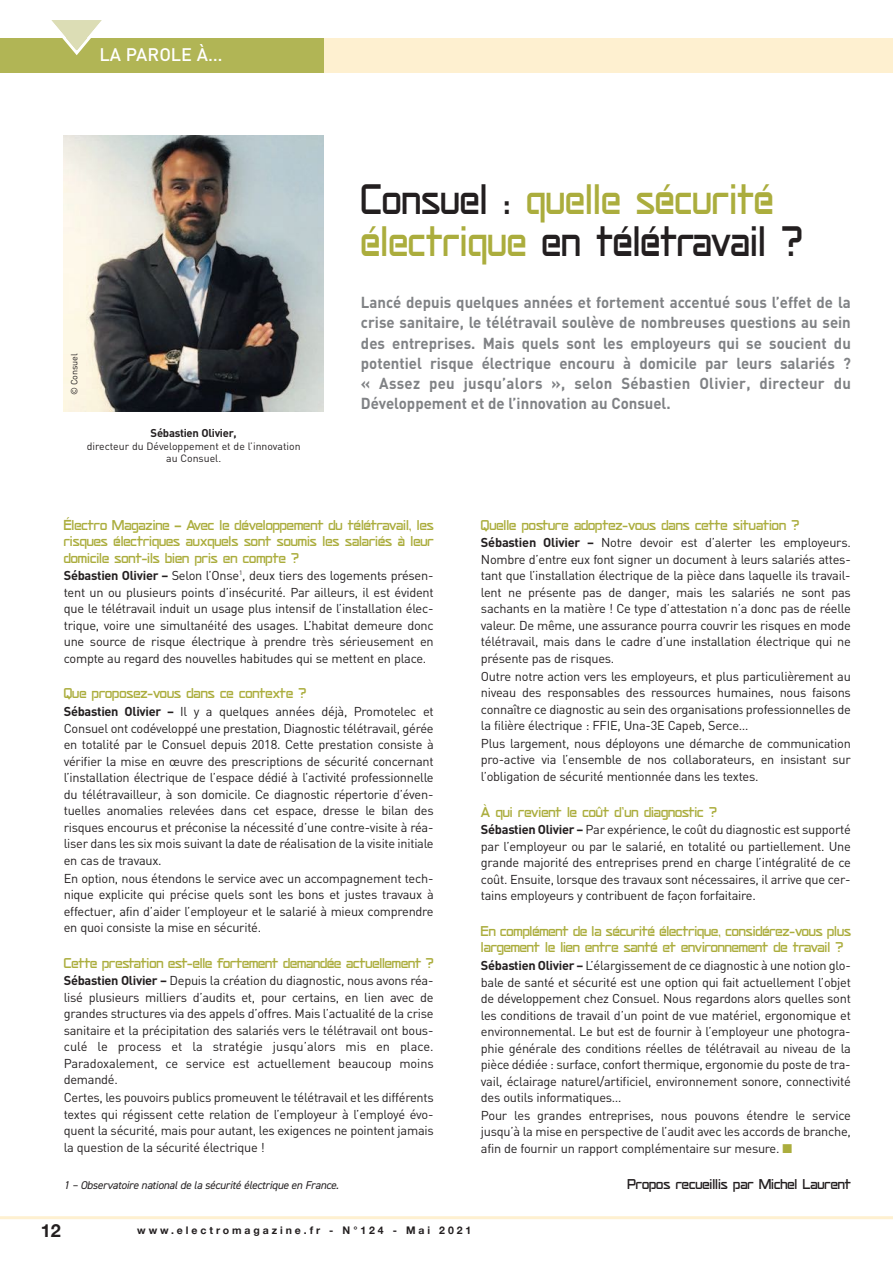
<style>
.page{position:relative;width:893px;height:1263px;background:#fff}
.page>*{position:absolute;margin:0;border:0;box-sizing:border-box;transform-origin:0 0}
.t1{font:45px/42px "Serene";letter-spacing:.01em;color:#abad3d;scale:.9 1}
.t2{font:500 18px "DIN";color:#fff}
.t3{font:700 18px "Helvetica Neue";color:#231f20}
.t4{font:700 15.75px/20.2px "DIN";color:#808285;text-align:justify;scale:.95 1}
.t5{font:15px/16.5px "Serene";letter-spacing:-.005em;color:#abad3d;text-align:justify}
.t6{font:15px "Serene";color:#231f20}
.t7{font:12.75px/16.5px "DIN";letter-spacing:-.02em;color:#231f20;text-align:justify}
.t8{font:italic 11.25px "DIN2014";letter-spacing:-.02em;color:#231f20}
.t9{font:700 11.25px "DIN";letter-spacing:-.02em;color:#231f20}
.t10{font:10.5px/12.8px "DIN";color:#231f20;text-align:center}
.t11{font:700 10.5px "Helvetica Neue";letter-spacing:.28em;color:#231f20}
.t12{font:9px "DIN";letter-spacing:-.015em;color:#231f20}
.s1{color:#231f20}
.s2{font-weight:700}
.s3{color:#abad3d}
</style>
<div class="page">
<img style="left:64px;top:136px;width:259px;height:275px">
<hr style="left:0;top:1216px;width:893px;height:3px;background:#fef0d0">
<div style="left:322px;top:38px;width:571px;height:34px;background:#fef0d0"></div>
<div style="left:0;top:38px;width:323px;height:34px;background:#b1b555"></div>
<svg style="left:51px;top:20px;width:51px;height:35px"></svg>
<h2 class="t2" style="left:100px;top:48px;width:125px">LA PAROLE À…</h2>
<p class="t12" style="left:71px;top:395px;width:43px;rotate:-90deg">© Consuel</p>
<p class="t9" style="left:151px;top:429px;width:88px">Sébastien Olivier,</p>
<p class="t10" style="left:87px;top:441px;width:216px">directeur du Développement et de l’innovation au Consuel.</p>
<h1 class="t1" style="left:361px;top:177px;width:492px"><span class="s1">Consuel :</span> quelle sécurité électrique <span class="s1">en télétravail ?</span></h1>
<p class="t4" style="left:361px;top:294px;width:517px">Lancé depuis quelques années et fortement accentué sous l’effet de la crise sanitaire, le télétravail soulève de nombreuses questions au sein des entreprises. Mais quels sont les employeurs qui se soucient du potentiel risque électrique encouru à domicile par leurs salariés ? « Assez peu jusqu’alors », selon Sébastien Olivier, directeur du Développement et de l’innovation au Consuel.</p>
<p class="t5" style="left:64px;top:516px;width:371px">Électro Magazine – Avec le développement du télétravail, les risques électriques auxquels sont soumis les salariés à leur domicile sont-ils bien pris en compte ?</p>
<p class="t7" style="left:64px;top:569px;width:371px"><span class="s2">Sébastien Olivier –</span> Selon l’Onse<sup>1</sup>, deux tiers des logements présen&shy;tent un ou plusieurs points d’insécurité. Par ailleurs, il est évident que le télétravail induit un usage plus intensif de l’installation élec&shy;trique, voire une simultanéité des usages. L’habitat demeure donc une source de risque électrique à prendre très sérieusement en compte au regard des nouvelles habitudes qui se mettent en place.</p>
<p class="t5" style="left:64px;top:685px;width:244px">Que proposez-vous dans ce contexte ?</p>
<p class="t7" style="left:64px;top:705px;width:371px"><span class="s2">Sébastien Olivier –</span> Il y a quelques années déjà, Promotelec et Consuel ont codéveloppé une prestation, Diagnostic télétravail, gérée en totalité par le Consuel depuis 2018. Cette prestation consiste à vérifier la mise en œuvre des prescriptions de sécurité concernant l’installation électrique de l’espace dédié à l’activité professionnelle du télétravailleur, à son domicile. Ce diagnostic répertorie d’éven&shy;tuelles anomalies relevées dans cet espace, dresse le bilan des risques encourus et préconise la nécessité d’une contre-visite à réa&shy;liser dans les six mois suivant la date de réalisation de la visite initiale en cas de travaux.</p>
<p class="t7" style="left:64px;top:871px;width:371px">En option, nous étendons le service avec un accompagnement tech&shy;nique explicite qui précise quels sont les bons et justes travaux à effectuer, afin d’aider l’employeur et le salarié à mieux comprendre en quoi consiste la mise en sécurité.</p>
<p class="t5" style="left:64px;top:954px;width:371px">Cette prestation est-elle fortement demandée actuellement ?</p>
<p class="t7" style="left:64px;top:974px;width:371px"><span class="s2">Sébastien Olivier –</span> Depuis la création du diagnostic, nous avons réa&shy;lisé plusieurs milliers d’audits et, pour certains, en lien avec de grandes structures via des appels d’offres. Mais l’actualité de la crise sanitaire et la précipitation des salariés vers le télétravail ont bous&shy;culé le process et la stratégie jusqu’alors mis en place.<br>Paradoxalement, ce service est actuellement beaucoup moins demandé.</p>
<p class="t7" style="left:64px;top:1091px;width:371px">Certes, les pouvoirs publics promeuvent le télétravail et les différents textes qui régissent cette relation de l’employeur à l’employé évo&shy;quent la sécurité, mais pour autant, les exigences ne pointent jamais la question de la sécurité électrique !</p>
<p class="t8" style="left:64px;top:1180px;width:276px">1 – Observatoire national de la sécurité électrique en France.</p>
<p class="t5" style="left:481px;top:516px;width:320px">Quelle posture adoptez-vous dans cette situation ?</p>
<p class="t7" style="left:481px;top:536px;width:371px"><span class="s2">Sébastien Olivier –</span> Notre devoir est d’alerter les employeurs.<br>Nombre d’entre eux font signer un document à leurs salariés attes&shy;tant que l’installation électrique de la pièce dans laquelle ils travail&shy;lent ne présente pas de danger, mais les salariés ne sont pas sachants en la matière ! Ce type d’attestation n’a donc pas de réelle valeur. De même, une assurance pourra couvrir les risques en mode télétravail, mais dans le cadre d’une installation électrique qui ne présente pas de risques.</p>
<p class="t7" style="left:481px;top:669px;width:371px">Outre notre action vers les employeurs, et plus particulièrement au niveau des responsables des ressources humaines, nous faisons connaître ce diagnostic au sein des organisations professionnelles de la filière électrique : FFIE, Una-3E Capeb, Serce…</p>
<p class="t7" style="left:481px;top:737px;width:371px">Plus largement, nous déployons une démarche de communication pro-active via l’ensemble de nos collaborateurs, en insistant sur l’obligation de sécurité mentionnée dans les textes.</p>
<p class="t5" style="left:481px;top:803px;width:237px">À qui revient le coût d’un diagnostic ?</p>
<p class="t7" style="left:481px;top:823px;width:371px"><span class="s2">Sébastien Olivier –</span> Par expérience, le coût du diagnostic est supporté par l’employeur ou par le salarié, en totalité ou partiellement. Une grande majorité des entreprises prend en charge l’intégralité de ce coût. Ensuite, lorsque des travaux sont nécessaires, il arrive que cer&shy;tains employeurs y contribuent de façon forfaitaire.</p>
<p class="t5" style="left:481px;top:922px;width:371px">En complément de la sécurité électrique, considérez-vous plus largement le lien entre santé et environnement de travail ?</p>
<p class="t7" style="left:481px;top:959px;width:371px"><span class="s2">Sébastien Olivier –</span> L’élargissement de ce diagnostic à une notion glo&shy;bale de santé et sécurité est une option qui fait actuellement l’objet de développement chez Consuel. Nous regardons alors quelles sont les conditions de travail d’un point de vue matériel, ergonomique et environnemental. Le but est de fournir à l’employeur une photogra&shy;phie générale des conditions réelles de télétravail au niveau de la pièce dédiée : surface, confort thermique, ergonomie du poste de tra&shy;vail, éclairage naturel/artificiel, environnement sonore, connectivité des outils informatiques…</p>
<p class="t7" style="left:481px;top:1108px;width:371px">Pour les grandes entreprises, nous pouvons étendre le service jusqu’à la mise en perspective de l’audit avec les accords de branche, afin de fournir un rapport complémentaire sur mesure. <span class="s3">■</span></p>
<p class="t6" style="left:627px;top:1176px;width:225px">Propos recueillis par Michel Laurent</p>
<h2 class="t3" style="left:41px;top:1220px;width:22px">12</h2>
<p class="t11" style="left:137px;top:1224px;width:336px">www.electromagazine.fr - N°124 - Mai 2021</p>
</div>
